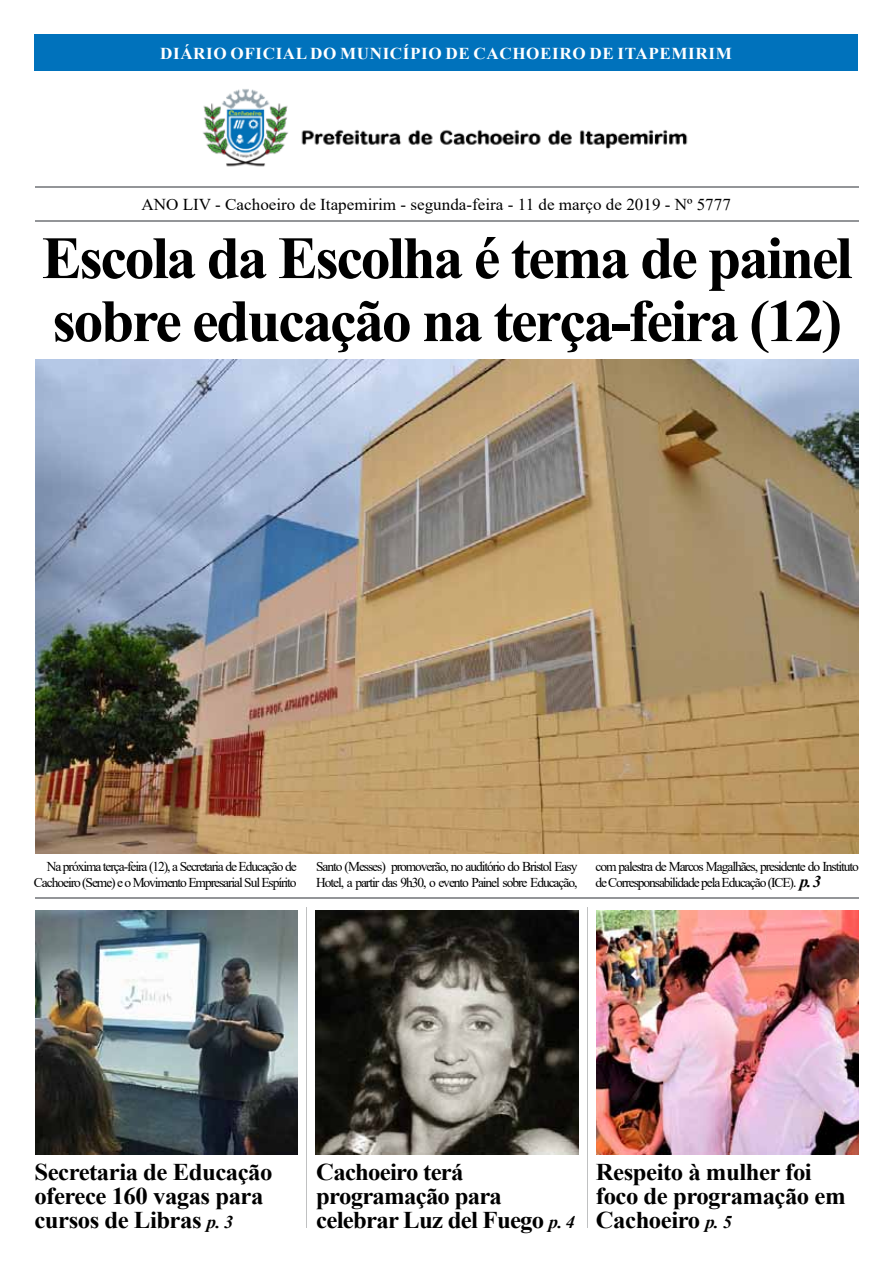
<style>
.page{position:relative;width:893px;height:1263px;background:#fff}
.page>*{position:absolute;margin:0;border:0;box-sizing:border-box;transform-origin:0 0}
.t1{font:700 60px/63px "Times New Roman";letter-spacing:-.04em;color:#000}
.t2{font:700 24px/24px "Times New Roman";letter-spacing:-.02em;color:#000}
.t3{font:16.65px "Times New Roman";color:#000}
.t4{font:700 16.65px "Times New Roman";letter-spacing:.035em;color:#fff}
.t5{font:13.5px/16.2px "Times New Roman";letter-spacing:-.08em;color:#000}
.s1{font-weight:700;font-style:italic;font-size:16.5px}
.s2{font-style:italic;font-size:18px}
</style>
<div class="page">
<img style="left:36px;top:910px;width:262px;height:244px">
<img style="left:203px;top:89px;width:485px;height:78px">
<div style="left:34px;top:34px;width:824px;height:37px;background:#0072bc"></div>
<hr style="left:34px;top:186px;width:824px;height:2px;background:#939598">
<hr style="left:35px;top:220px;width:824px;height:2px;background:#939598">
<img style="left:36px;top:359px;width:822px;height:495px">
<img style="left:596px;top:910px;width:263px;height:244px">
<hr style="left:35px;top:897px;width:824px;height:1px;background:#939598">
<img style="left:315px;top:910px;width:264px;height:244px">
<p class="t4" style="left:160px;top:41px;width:573px">DIÁRIO OFICIAL DO MUNICÍPIO DE CACHOEIRO DE ITAPEMIRIM</p>
<p class="t3" style="left:141px;top:192px;width:591px">ANO LIV - Cachoeiro de Itapemirim - segunda-feira - 11 de março de 2019 - Nº 5777</p>
<h1 class="t1" style="left:42px;top:225px;width:812px">Escola da Escolha é tema de painel sobre educação na terça-feira (12)</h1>
<p class="t5" style="left:34px;top:858px;width:264px;text-align:right">Na próxima terça-feira (12), a Secretaria de Educação de<br>Cachoeiro (Seme) e o Movimento Empresarial Sul Espírito</p>
<p class="t5" style="left:316px;top:858px;width:263px">Santo (Messes) promoverão, no auditório do Bristol Easy<br>Hotel, a partir das 9h30, o evento Painel sobre Educação,</p>
<p class="t5" style="left:595px;top:858px;width:265px">com palestra de Marcos Magalhães, presidente do Instituto de Corresponsabilidade pela Educação (ICE). <span class="s1">p. 3</span></p>
<h2 class="t2" style="left:34px;top:1160px;width:240px">Secretaria de Educação oferece 160 vagas para cursos de Libras <span class="s2">p. 3</span></h2>
<h2 class="t2" style="left:316px;top:1159px;width:260px">Cachoeiro terá programação para celebrar Luz del Fuego <span class="s2">p. 4</span></h2>
<h2 class="t2" style="left:596px;top:1160px;width:251px">Respeito à mulher foi foco de programação em<br>Cachoeiro <span class="s2">p. 5</span></h2>
</div>
